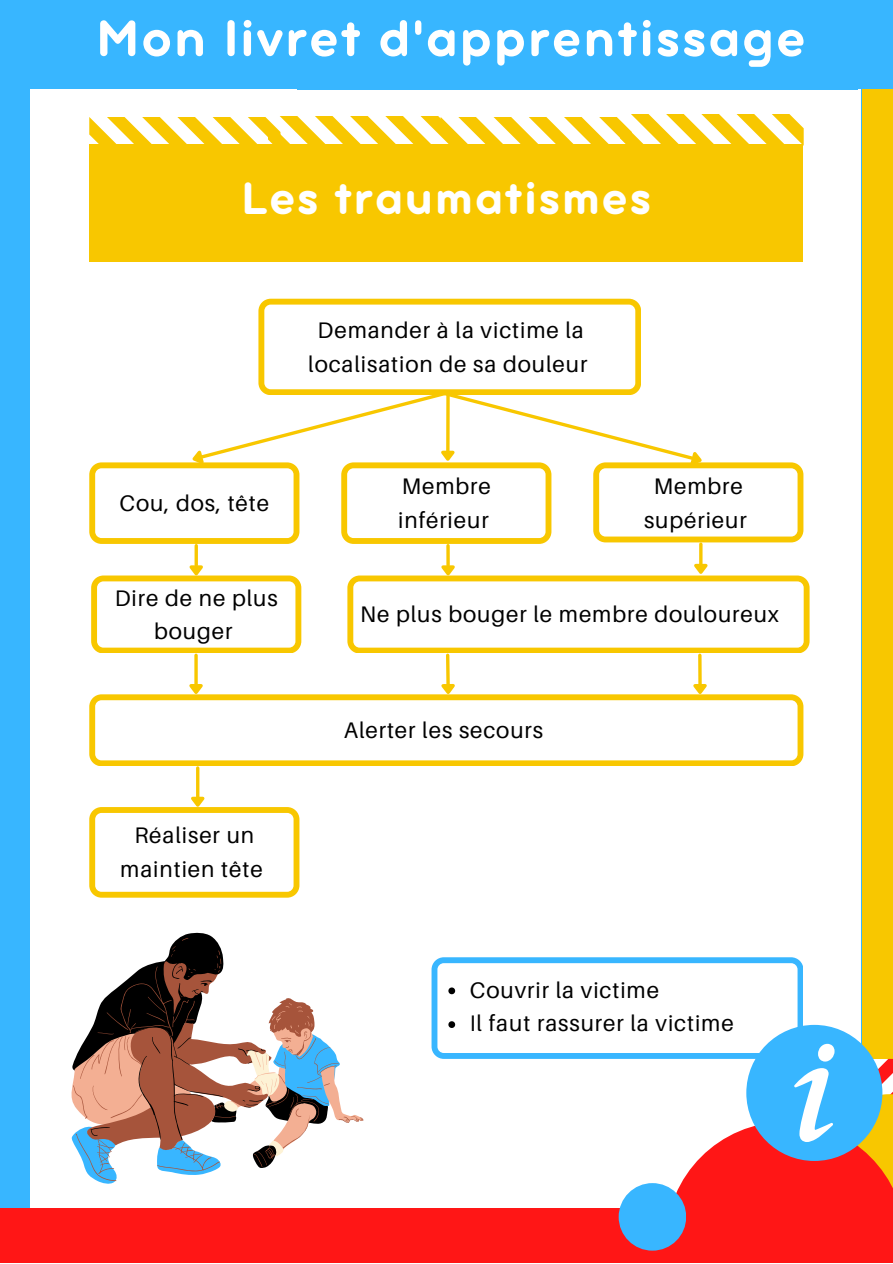
<style>
.page{position:relative;width:893px;height:1264px;background:#fff}
.page>*{position:absolute;margin:0;border:0;box-sizing:border-box;transform-origin:0 0}
.t1{font:55.8px "Aristotelica Pro Tx Bld";letter-spacing:.04em;color:#fff}
.t2{font:49.5px "Aristotelica Pro Tx Bld";letter-spacing:.04em;color:#fff}
.t3{font:22.5px/33.8px "Aileron";letter-spacing:.04em;color:#000;text-align:center}
</style>
<div class="page">
<div style="left:0;top:0;width:892px;height:1262px;background:#38b6ff"></div>
<div style="left:30px;top:89px;width:830px;height:1119px;background:#fff"></div>
<div style="left:0;top:1208px;width:729px;height:54px;background:#ff1616"></div>
<div style="left:862px;top:89px;width:30px;height:969px;background:#f8c700"></div>
<div style="left:89px;top:145px;width:713px;height:117px;background:#f8c700"></div>
<svg style="left:89px;top:114px;width:714px;height:45px"></svg>
<svg style="left:89px;top:694px;width:714px;height:71px"></svg>
<svg style="left:194px;top:545px;width:4px;height:17px"></svg>
<svg style="left:91px;top:562px;width:210px;height:91px"></svg>
<svg style="left:89px;top:299px;width:714px;height:245px"></svg>
<svg style="left:446px;top:545px;width:4px;height:16px"></svg>
<hr style="left:446px;top:655px;width:3px;height:29px;background:#f8c700">
<svg style="left:436px;top:681px;width:22px;height:17px"></svg>
<hr style="left:698px;top:655px;width:3px;height:29px;background:#f8c700">
<svg style="left:688px;top:681px;width:21px;height:17px"></svg>
<svg style="left:194px;top:655px;width:4px;height:26px"></svg>
<svg style="left:184px;top:681px;width:22px;height:17px"></svg>
<hr style="left:196px;top:768px;width:3px;height:28px;background:#f8c700">
<svg style="left:89px;top:793px;width:210px;height:104px"></svg>
<svg style="left:71px;top:932px;width:293px;height:252px"></svg>
<hr style="left:699px;top:544px;width:3px;height:20px;background:#f8c700">
<svg style="left:347px;top:561px;width:462px;height:92px"></svg>
<svg style="left:431px;top:957px;width:461px;height:305px"></svg>
<h1 class="t1" style="left:96px;top:20px;width:710px">Mon livret d'apprentissage</h1>
<h2 class="t2" style="left:241px;top:182px;width:411px">Les traumatismes</h2>
<p class="t3" style="left:308px;top:313px;width:281px">Demander à la victime la localisation de sa douleur</p>
<p class="t3" style="left:119px;top:486px;width:151px">Cou, dos, tête</p>
<p class="t3" style="left:115px;top:580px;width:164px">Dire de ne plus bouger</p>
<p class="t3" style="left:120px;top:818px;width:144px">Réaliser un maintien tête</p>
<p class="t3" style="left:398px;top:469px;width:94px;text-align:left">Membre inférieur</p>
<p class="t3" style="left:644px;top:469px;width:104px">Membre supérieur</p>
<p class="t3" style="left:360px;top:597px;width:420px">Ne plus bouger le membre douloureux</p>
<p class="t3" style="left:344px;top:713px;width:201px">Alerter les secours</p>
<p class="t3" style="left:470px;top:972px;width:265px;text-align:left">Couvrir la victime<br>Il faut rassurer la victime</p>
</div>
